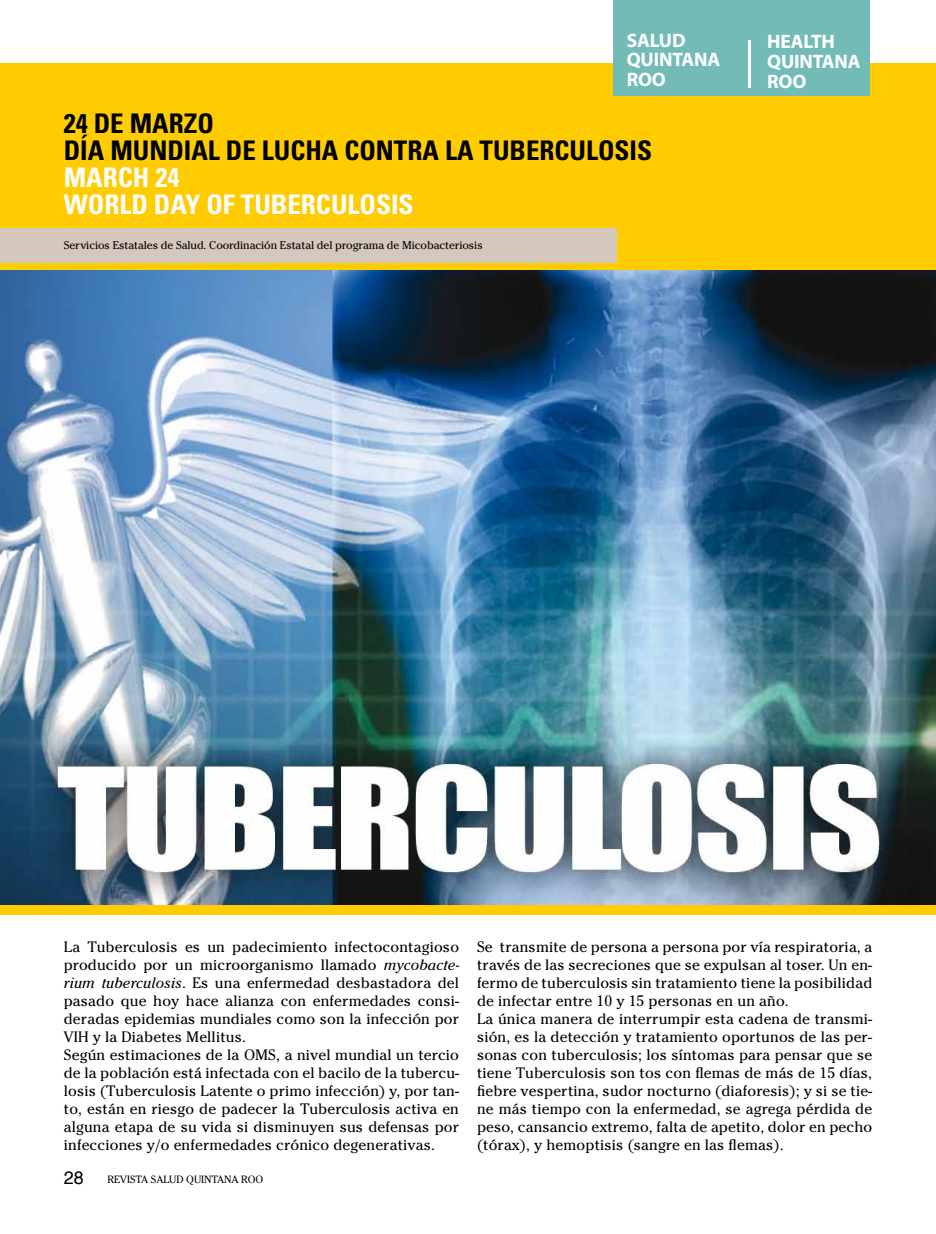
<style>
.page{position:relative;width:936px;height:1234px;background:#fff}
.page>*{position:absolute;margin:0;border:0;box-sizing:border-box;transform-origin:0 0}
.t1{font:700 condensed 27px/27px "Univers LT Std";color:#000}
.t2{font:700 condensed 27px/27px "Univers LT Std";color:#fff}
.t3{font:700 19.5px/19.5px "Myriad Pro";letter-spacing:-.01em;color:#fff}
.t4{font:18px "Helvetica";color:#000}
.t5{font:15px/18px "Cheltenham";letter-spacing:.01em;color:#000}
.t6{font:11.25px "Cheltenham";letter-spacing:-.01em;color:#000}
.t7{font:10.5px "Cheltenham";color:#000}
.s1{font-style:italic}
</style>
<div class="page">
<div style="left:0;top:64px;width:934px;height:850px;background:#fecc00"></div>
<img style="left:0;top:270px;width:934px;height:634px">
<div style="left:0;top:228px;width:617px;height:35px;background:#d4c7bd"></div>
<div style="left:612px;top:0;width:257px;height:95px;background:#73bbb7"></div>
<hr style="left:748px;top:41px;width:2px;height:47px;background:#fff">
<h2 class="t3" style="left:626px;top:30px;width:95px">SALUD<br>QUINTANA<br>ROO</h2>
<h2 class="t3" style="left:767px;top:31px;width:95px">HEALTH<br>QUINTANA<br>ROO</h2>
<h1 class="t1" style="left:64px;top:109px;width:589px">24 DE MARZO<br>DÍA MUNDIAL DE LUCHA CONTRA LA TUBERCULOSIS</h1>
<h1 class="t2" style="left:64px;top:163px;width:351px">MARCH 24<br>WORLD DAY OF TUBERCULOSIS</h1>
<p class="t6" style="left:64px;top:238px;width:420px">Servicios Estatales de Salud. Coordinación Estatal del programa de Micobacteriosis</p>
<p class="t5" style="left:64px;top:937px;width:397px">La Tuberculosis es un padecimiento infectocontagioso producido por un microorganismo llamado <span class="s1">mycobacte&shy;rium tuberculosis</span>. Es una enfermedad desbastadora del pasado que hoy hace alianza con enfermedades consi&shy;deradas epidemias mundiales como son la infección por VIH y la Diabetes Mellitus.<br>Según estimaciones de la OMS, a nivel mundial un tercio de la población está infectada con el bacilo de la tubercu&shy;losis (Tuberculosis Latente o primo infección) y, por tan&shy;to, están en riesgo de padecer la Tuberculosis activa en alguna etapa de su vida si disminuyen sus defensas por infecciones y/o enfermedades crónico degenerativas.</p>
<p class="t5" style="left:477px;top:937px;width:397px">Se transmite de persona a persona por vía respiratoria, a través de las secreciones que se expulsan al toser. Un en&shy;fermo de tuberculosis sin tratamiento tiene la posibilidad de infectar entre 10 y 15 personas en un año.<br>La única manera de interrumpir esta cadena de transmi&shy;sión, es la detección y tratamiento oportunos de las per&shy;sonas con tuberculosis; los síntomas para pensar que se tiene Tuberculosis son tos con flemas de más de 15 días, fiebre vespertina, sudor nocturno (diaforesis); y si se tie&shy;ne más tiempo con la enfermedad, se agrega pérdida de peso, cansancio extremo, falta de apetito, dolor en pecho (tórax), y hemoptisis (sangre en las flemas).</p>
<p class="t4" style="left:64px;top:1169px;width:22px">28</p>
<p class="t7" style="left:107px;top:1173px;width:157px">REVISTA SALUD QUINTANA ROO</p>
</div>
